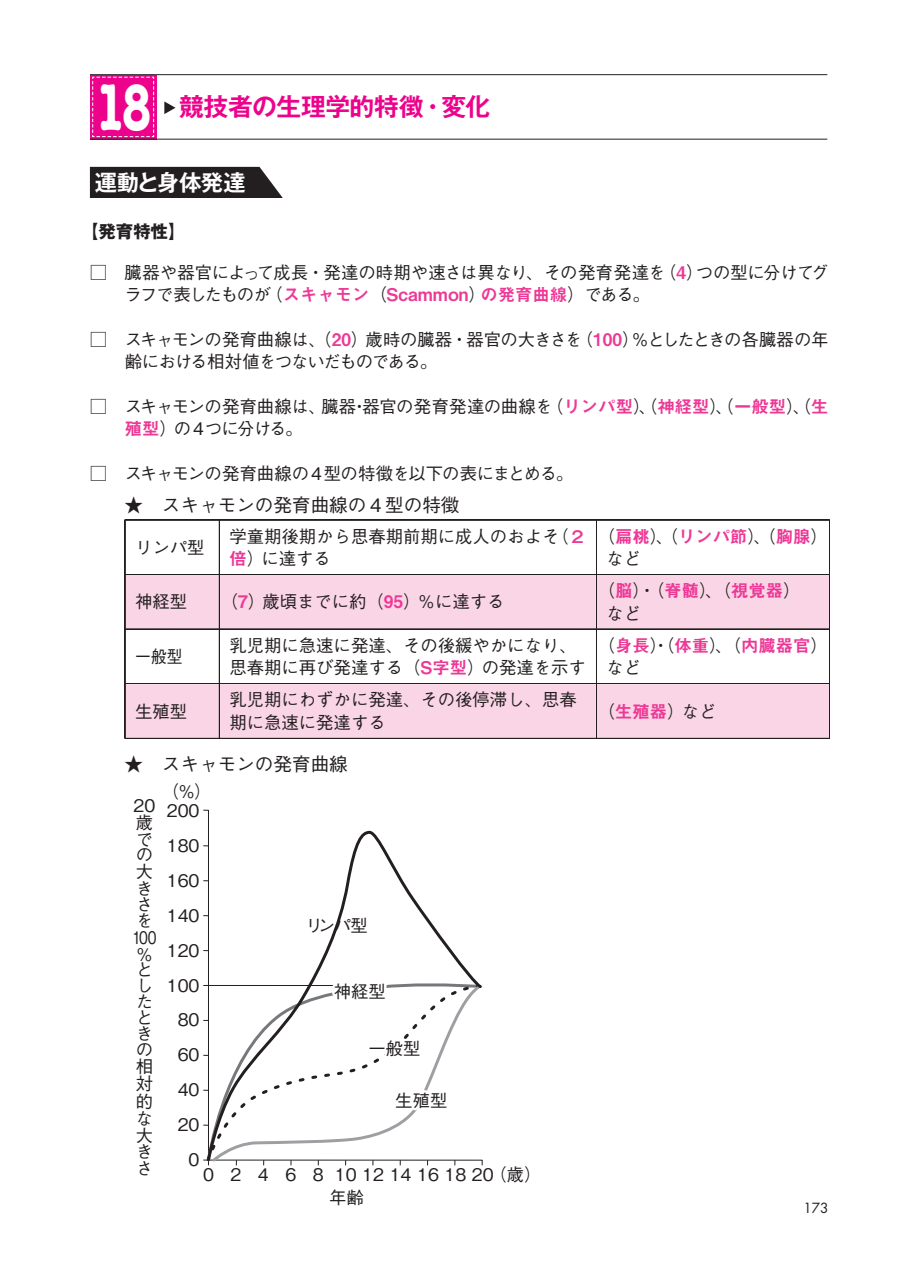
<style>
.page{position:relative;width:903px;height:1275px;background:#fff}
.page>*{position:absolute;margin:0;border:0;box-sizing:border-box;transform-origin:0 0}
.t1{font:700 68.25px "American Typewriter";color:#fff;scale:.65 1}
.t2{font:700 24.85px "Gothic MB101 Pro De";letter-spacing:-.01em;color:#ed028c}
.t3{font:700 22.4px "Gothic MB101 Pro De";letter-spacing:-.015em;color:#fff}
.t4{font:500 18.55px "Gothic BBB Pro";color:#231f20}
.t5{font:500 17.32px/16.4px "Gothic BBB Pro";color:#231f20}
.t6{font:500 17.32px/22.4px "Gothic BBB Pro";letter-spacing:-.03em;color:#231f20}
.t7{font:500 17.32px/22.4px "Gothic BBB Pro";letter-spacing:-.05em;color:#231f20}
.t8{font:500 17.32px/22.4px "Gothic BBB Pro";letter-spacing:-.025em;color:#231f20}
.t9{font:500 17.32px "Gothic BBB Pro";letter-spacing:-.055em;color:#231f20}
.t10{font:700 17.32px "Gothic MB101 Pro";color:#231f20}
.t11{font:500 17.32px "Gothic BBB Pro";color:#231f20;scale:.91 1}
.t12{font:13.65px "Futura";color:#231f20}
.s1{font-family:"Midashi Go Pro MB31";font-weight:400;color:#ed3896}
</style>
<div class="page">
<svg style="left:90px;top:75px;width:66px;height:64px"></svg>
<div style="left:92px;top:77px;width:62px;height:60px;background:#ed028c"></div>
<svg style="left:164px;top:101px;width:11px;height:13px"></svg>
<hr style="left:90px;top:74px;width:737px;height:1px;background:#231f20">
<hr style="left:90px;top:139px;width:737px;height:1px;background:#231f20">
<svg style="left:125px;top:519px;width:705px;height:220px"></svg>
<div style="left:90px;top:167px;width:193px;height:31px;background:#231f20"></div>
<svg style="left:205px;top:829px;width:278px;height:333px"></svg>
<h1 class="t1" style="left:96px;top:49px;width:87px">18</h1>
<h2 class="t2" style="left:179px;top:86px;width:312px">競技者の生理学的特徴・変化</h2>
<p class="t3" style="left:95px;top:164px;width:152px">運動と身体発達</p>
<p class="t10" style="left:81px;top:217px;width:106px">【発育特性】</p>
<p class="t5" style="left:90px;top:262px;width:19px">□</p>
<p class="t5" style="left:90px;top:329px;width:19px">□</p>
<p class="t5" style="left:90px;top:396px;width:19px">□</p>
<p class="t5" style="left:90px;top:463px;width:19px">□</p>
<p class="t6" style="left:125px;top:259px;width:705px">臓器や器官によって成長・発達の時期や速さは異なり、その発育発達を（<span class="s1">4</span>）つの型に分けてグラフで表したものが（<span class="s1">スキャモン</span>（<span class="s1">Scammon</span>）<span class="s1">の発育曲線</span>）である。</p>
<p class="t7" style="left:125px;top:326px;width:705px">スキャモンの発育曲線は、（<span class="s1">20</span>）歳時の臓器・器官の大きさを（<span class="s1">100</span>）％としたときの各臓器の年齢における相対値をつないだものである。</p>
<p class="t8" style="left:125px;top:393px;width:705px">スキャモンの発育曲線は、臓器・器官の発育発達の曲線を（<span class="s1">リンパ型</span>）、（<span class="s1">神経型</span>）、（<span class="s1">一般型</span>）、（<span class="s1">生殖型</span>）の４つに分ける。</p>
<p class="t9" style="left:125px;top:459px;width:450px">スキャモンの発育曲線の４型の特徴を以下の表にまとめる。</p>
<p class="t4" style="left:125px;top:490px;width:336px">★　スキャモンの発育曲線の４型の特徴</p>
<p class="t5" style="left:135px;top:537px;width:71px">リンパ型</p>
<p class="t5" style="left:229px;top:523px;width:358px;line-height:22.4px">学童期後期から思春期前期に成人のおよそ（<span class="s1">２倍</span>）に達する</p>
<p class="t5" style="left:606px;top:523px;width:223px;line-height:22.4px;text-indent:-9px">（<span class="s1">扁桃</span>）、（<span class="s1">リンパ節</span>）、（<span class="s1">胸腺</span>）など</p>
<p class="t5" style="left:135px;top:591px;width:54px">神経型</p>
<p class="t5" style="left:221px;top:591px;width:285px">（<span class="s1">7</span>）歳頃までに約（<span class="s1">95</span>）％に達する</p>
<p class="t5" style="left:606px;top:577px;width:196px;line-height:22.4px;text-indent:-9px">（<span class="s1">脳</span>）・（<span class="s1">脊髄</span>）、（<span class="s1">視覚器</span>）など</p>
<p class="t11" style="left:135px;top:643px;width:54px">一般型</p>
<p class="t5" style="left:229px;top:632px;width:358px;line-height:22.4px">乳児期に急速に発達、その後緩やかになり、思春期に再び発達する（<span class="s1">S字型</span>）の発達を示す</p>
<p class="t5" style="left:606px;top:632px;width:223px;line-height:22.4px;text-indent:-9px">（<span class="s1">身長</span>）・（<span class="s1">体重</span>）、（<span class="s1">内臓器官</span>）など</p>
<p class="t5" style="left:135px;top:701px;width:54px">生殖型</p>
<p class="t5" style="left:229px;top:686px;width:349px;line-height:22.4px">乳児期にわずかに発達、その後停滞し、思春期に急速に発達する</p>
<p class="t5" style="left:598px;top:701px;width:120px">（<span class="s1">生殖器</span>）など</p>
<p class="t4" style="left:125px;top:749px;width:225px">★　スキャモンの発育曲線</p>
<p class="t5" style="left:132px;top:795px;width:26px">20歳での大きさを<br>100％としたときの相対的な大きさ</p>
<p class="t5" style="left:162px;top:781px;width:51px">（%）</p>
<p class="t5" style="left:167px;top:791px;width:34px;line-height:34.8px;text-align:right">200<br>180<br>160<br>140<br>120<br>100<br>80<br>60<br>40<br>20<br>0</p>
<p class="t5" style="left:305px;top:915px;width:64px">リンパ型</p>
<p class="t5" style="left:334px;top:981px;width:54px">神経型</p>
<p class="t5" style="left:368px;top:1038px;width:54px">一般型</p>
<p class="t5" style="left:395px;top:1090px;width:54px">生殖型</p>
<p class="t5" style="left:203px;top:1164px;width:292px">0 2 4 6 8 101214161820</p>
<p class="t5" style="left:329px;top:1187px;width:36px">年齢</p>
<p class="t5" style="left:489px;top:1164px;width:54px">（歳）</p>
<p class="t12" style="left:803px;top:1198px;width:27px">173</p>
</div>
